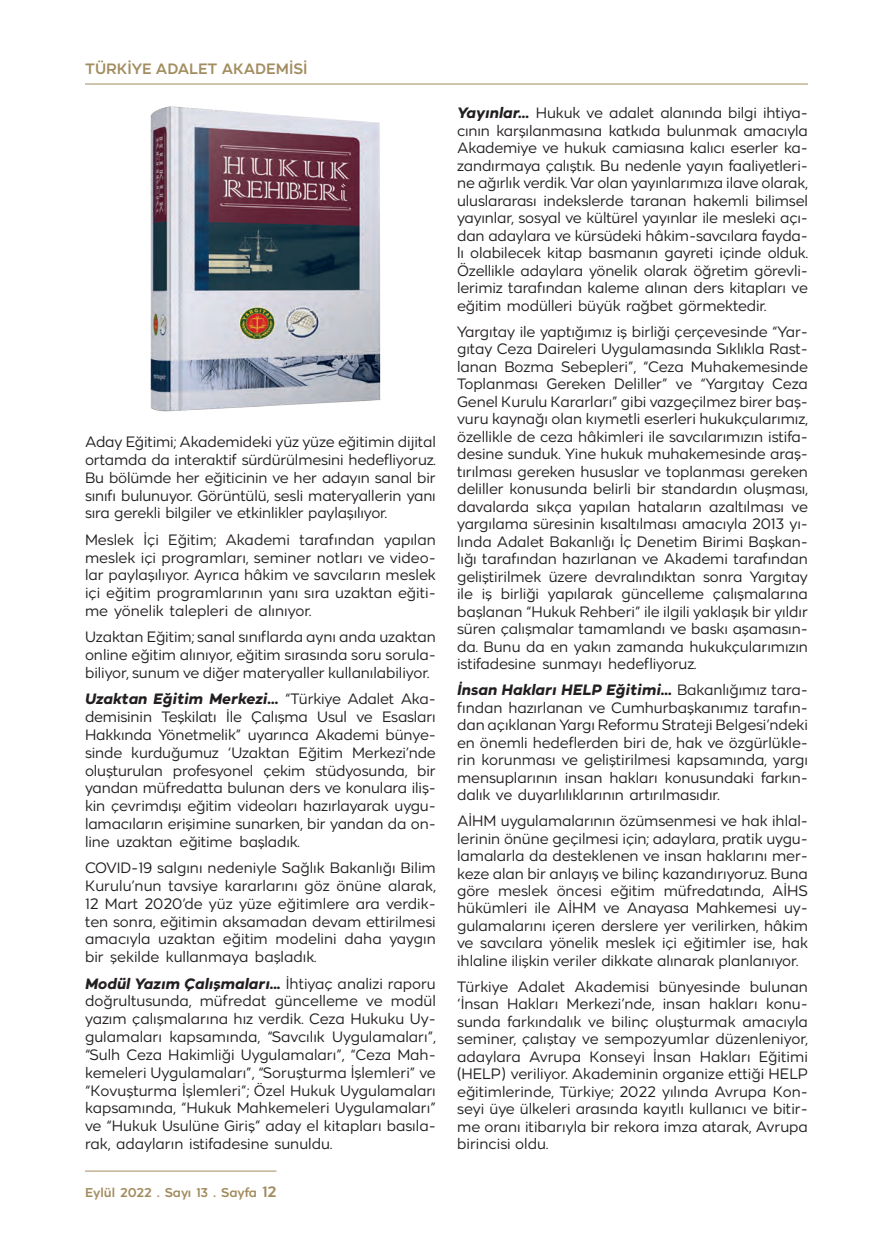
<style>
.page{position:relative;width:893px;height:1234px;background:#fff}
.page>*{position:absolute;margin:0;border:0;box-sizing:border-box;transform-origin:0 0}
.t1{font:15px/17.5px "TRT";letter-spacing:-.005em;color:#231f20;text-align:justify}
.t2{font:500 15px "TRT";color:#a28d60}
.t3{font:500 12.75px "TRT";color:#a18b5d}
.s1{font-weight:700;font-style:italic}
.s2{font-size:15px}
</style>
<div class="page">
<hr style="left:85px;top:84px;width:723px;height:1px;background:#a18b5d">
<hr style="left:85px;top:1170px;width:191px;height:1px;background:#a18b5d">
<img style="left:150px;top:106px;width:231px;height:306px">
<p class="t2" style="left:85px;top:59px;width:224px">TÜRKİYE ADALET AKADEMİSİ</p>
<p class="t1" style="left:85px;top:433px;width:352px">Aday Eğitimi; Akademideki yüz yüze eğitimin dijital ortamda da interaktif sürdürülmesini hedefliyoruz.<br>Bu bölümde her eğiticinin ve her adayın sanal bir sınıfı bulunuyor. Görüntülü, sesli materyallerin yanı sıra gerekli bilgiler ve etkinlikler paylaşılıyor.</p>
<p class="t1" style="left:85px;top:530px;width:352px">Meslek İçi Eğitim; Akademi tarafından yapılan meslek içi programları, seminer notları ve video&shy;lar paylaşılıyor. Ayrıca hâkim ve savcıların meslek içi eğitim programlarının yanı sıra uzaktan eğiti&shy;me yönelik talepleri de alınıyor.</p>
<p class="t1" style="left:85px;top:628px;width:352px">Uzaktan Eğitim; sanal sınıflarda aynı anda uzaktan online eğitim alınıyor, eğitim sırasında soru sorula&shy;biliyor, sunum ve diğer materyaller kullanılabiliyor.</p>
<p class="t1" style="left:85px;top:690px;width:352px"><span class="s1">Uzaktan Eğitim Merkezi...</span> “Türkiye Adalet Aka&shy;demisinin Teşkilatı İle Çalışma Usul ve Esasları Hakkında Yönetmelik” uyarınca Akademi bünye&shy;sinde kurduğumuz ‘Uzaktan Eğitim Merkezi’nde oluşturulan profesyonel çekim stüdyosunda, bir yandan müfredatta bulunan ders ve konulara iliş&shy;kin çevrimdışı eğitim videoları hazırlayarak uygu&shy;lamacıların erişimine sunarken, bir yandan da on&shy;line uzaktan eğitime başladık.</p>
<p class="t1" style="left:85px;top:858px;width:352px">COVID-19 salgını nedeniyle Sağlık Bakanlığı Bilim Kurulu’nun tavsiye kararlarını göz önüne alarak, 12 Mart 2020’de yüz yüze eğitimlere ara verdik&shy;ten sonra, eğitimin aksamadan devam ettirilmesi amacıyla uzaktan eğitim modelini daha yaygın bir şekilde kullanmaya başladık.</p>
<p class="t1" style="left:85px;top:974px;width:352px"><span class="s1">Modül Yazım Çalışmaları...</span> İhtiyaç analizi raporu doğrultusunda, müfredat güncelleme ve modül yazım çalışmalarına hız verdik. Ceza Hukuku Uy&shy;gulamaları kapsamında, “Savcılık Uygulamaları”, “Sulh Ceza Hakimliği Uygulamaları”, “Ceza Mah&shy;kemeleri Uygulamaları”, “Soruşturma İşlemleri” ve “Kovuşturma İşlemleri”; Özel Hukuk Uygulamaları kapsamında, “Hukuk Mahkemeleri Uygulamaları” ve “Hukuk Usulüne Giriş” aday el kitapları basıla&shy;rak, adayların istifadesine sunuldu.</p>
<p class="t3" style="left:85px;top:1183px;width:193px">Eylül 2022 . Sayı 13 . Sayfa <span class="s2">12</span></p>
<p class="t1" style="left:457px;top:104px;width:352px"><span class="s1">Yayınlar...</span> Hukuk ve adalet alanında bilgi ihtiya&shy;cının karşılanmasına katkıda bulunmak amacıyla Akademiye ve hukuk camiasına kalıcı eserler ka&shy;zandırmaya çalıştık. Bu nedenle yayın faaliyetleri&shy;ne ağırlık verdik. Var olan yayınlarımıza ilave olarak, uluslararası indekslerde taranan hakemli bilimsel yayınlar, sosyal ve kültürel yayınlar ile mesleki açı&shy;dan adaylara ve kürsüdeki hâkim-savcılara fayda&shy;lı olabilecek kitap basmanın gayreti içinde olduk.<br>Özellikle adaylara yönelik olarak öğretim görevli&shy;lerimiz tarafından kaleme alınan ders kitapları ve eğitim modülleri büyük rağbet görmektedir.</p>
<p class="t1" style="left:457px;top:322px;width:352px">Yargıtay ile yaptığımız iş birliği çerçevesinde “Yar&shy;gıtay Ceza Daireleri Uygulamasında Sıklıkla Rast&shy;lanan Bozma Sebepleri”, “Ceza Muhakemesinde Toplanması Gereken Deliller” ve “Yargıtay Ceza Genel Kurulu Kararları” gibi vazgeçilmez birer baş&shy;vuru kaynağı olan kıymetli eserleri hukukçularımız, özellikle de ceza hâkimleri ile savcılarımızın istifa&shy;desine sunduk. Yine hukuk muhakemesinde araş&shy;tırılması gereken hususlar ve toplanması gereken deliller konusunda belirli bir standardın oluşması, davalarda sıkça yapılan hataların azaltılması ve yargılama süresinin kısaltılması amacıyla 2013 yı&shy;lında Adalet Bakanlığı İç Denetim Birimi Başkan&shy;lığı tarafından hazırlanan ve Akademi tarafından geliştirilmek üzere devralındıktan sonra Yargıtay ile iş birliği yapılarak güncelleme çalışmalarına başlanan “Hukuk Rehberi” ile ilgili yaklaşık bir yıldır süren çalışmalar tamamlandı ve baskı aşamasın&shy;da. Bunu da en yakın zamanda hukukçularımızın istifadesine sunmayı hedefliyoruz.</p>
<p class="t1" style="left:457px;top:680px;width:352px"><span class="s1">İnsan Hakları HELP Eğitimi...</span> Bakanlığımız tara&shy;fından hazırlanan ve Cumhurbaşkanımız tarafın&shy;dan açıklanan Yargı Reformu Strateji Belgesi’ndeki en önemli hedeflerden biri de, hak ve özgürlükle&shy;rin korunması ve geliştirilmesi kapsamında, yargı mensuplarının insan hakları konusundaki farkın&shy;dalık ve duyarlılıklarının artırılmasıdır.</p>
<p class="t1" style="left:457px;top:811px;width:352px">AİHM uygulamalarının özümsenmesi ve hak ihlal&shy;lerinin önüne geçilmesi için; adaylara, pratik uygu&shy;lamalarla da desteklenen ve insan haklarını mer&shy;keze alan bir anlayış ve bilinç kazandırıyoruz. Buna göre meslek öncesi eğitim müfredatında, AİHS hükümleri ile AİHM ve Anayasa Mahkemesi uy&shy;gulamalarını içeren derslere yer verilirken, hâkim ve savcılara yönelik meslek içi eğitimler ise, hak ihlaline ilişkin veriler dikkate alınarak planlanıyor.</p>
<p class="t1" style="left:457px;top:977px;width:352px">Türkiye Adalet Akademisi bünyesinde bulunan ‘İnsan Hakları Merkezi’nde, insan hakları konu&shy;sunda farkındalık ve bilinç oluşturmak amacıyla seminer, çalıştay ve sempozyumlar düzenleniyor, adaylara Avrupa Konseyi İnsan Hakları Eğitimi (HELP) veriliyor. Akademinin organize ettiği HELP eğitimlerinde, Türkiye; 2022 yılında Avrupa Kon&shy;seyi üye ülkeleri arasında kayıtlı kullanıcı ve bitir&shy;me oranı itibarıyla bir rekora imza atarak, Avrupa birincisi oldu.</p>
</div>
